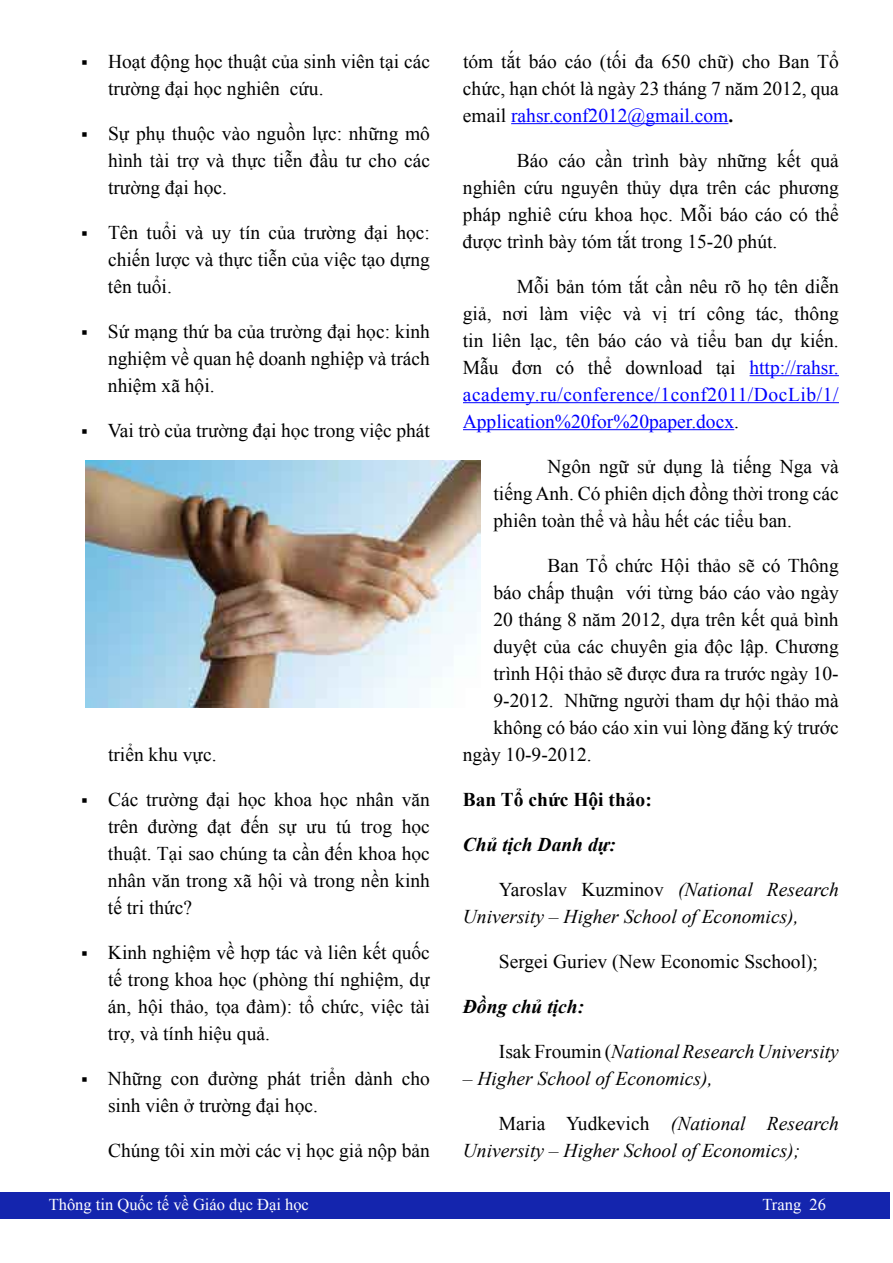
<style>
.page{position:relative;width:893px;height:1263px;background:#fff}
.page>*{position:absolute;margin:0;border:0;box-sizing:border-box;transform-origin:0 0}
.t1{font:19.5px/27px "Times New Roman";color:#000;text-align:justify}
.t2{font:italic 19.5px/27px "Times New Roman";color:#000}
.t3{font:italic 700 19.5px "Times New Roman";color:#000}
.t4{font:700 19.5px "Times New Roman";color:#000}
.t5{font:16.5px "Times New Roman";color:#fff}
.s1{color:#00f}
.s2{font-weight:700}
.s3{font-style:normal}
</style>
<div class="page">
<hr style="left:511px;top:123px;width:217px;height:1px;background:#00f">
<hr style="left:750px;top:375px;width:89px;height:1px;background:#00f">
<hr style="left:463px;top:402px;width:376px;height:1px;background:#00f">
<hr style="left:463px;top:429px;width:271px;height:1px;background:#00f">
<img style="left:86px;top:461px;width:394px;height:246px">
<div style="left:0;top:1191px;width:890px;height:27px;background:#1425ae"></div>
<p class="t1" style="left:108px;top:47px;width:324px;text-indent:-27px">▪ Hoạt động học thuật của sinh viên tại các trường đại học nghiên cứu.</p>
<p class="t1" style="left:108px;top:119px;width:324px;text-indent:-27px">▪ Sự phụ thuộc vào nguồn lực: những mô hình tài trợ và thực tiễn đầu tư cho các trường đại học.</p>
<p class="t1" style="left:108px;top:218px;width:324px;text-indent:-27px">▪ Tên tuổi và uy tín của trường đại học: chiến lược và thực tiễn của việc tạo dựng tên tuổi.</p>
<p class="t1" style="left:108px;top:317px;width:323px;text-indent:-27px">▪ Sứ mạng thứ ba của trường đại học: kinh nghiệm về quan hệ doanh nghiệp và trách nhiệm xã hội.</p>
<p class="t1" style="left:81px;top:416px;width:350px">▪ Vai trò của trường đại học trong việc phát</p>
<p class="t1" style="left:108px;top:740px;width:110px">triển khu vực.</p>
<p class="t1" style="left:108px;top:785px;width:324px;text-indent:-27px">▪ Các trường đại học khoa học nhân văn trên đường đạt đến sự ưu tú trog học thuật. Tại sao chúng ta cần đến khoa học nhân văn trong xã hội và trong nền kinh tế tri thức?</p>
<p class="t1" style="left:108px;top:938px;width:323px;text-indent:-27px">▪ Kinh nghiệm về hợp tác và liên kết quốc tế trong khoa học (phòng thí nghiệm, dự án, hội thảo, tọa đàm): tổ chức, việc tài trợ, và tính hiệu quả.</p>
<p class="t1" style="left:108px;top:1064px;width:323px;text-indent:-27px">▪ Những con đường phát triển dành cho sinh viên ở trường đại học.</p>
<p class="t1" style="left:108px;top:1136px;width:323px">Chúng tôi xin mời các vị học giả nộp bản</p>
<p class="t1" style="left:463px;top:47px;width:377px">tóm tắt báo cáo (tối đa 650 chữ) cho Ban Tổ chức, hạn chót là ngày 23 tháng 7 năm 2012, qua email <span class="s1">rahsr.conf2012@gmail.com</span><span class="s2">.</span></p>
<p class="t1" style="left:463px;top:146px;width:378px;text-indent:54px">Báo cáo cần trình bày những kết quả nghiên cứu nguyên thủy dựa trên các phương pháp nghiê cứu khoa học. Mỗi báo cáo có thể được trình bày tóm tắt trong 15-20 phút.</p>
<p class="t1" style="left:463px;top:272px;width:378px;text-indent:54px">Mỗi bản tóm tắt cần nêu rõ họ tên diễn giả, nơi làm việc và vị trí công tác, thông tin liên lạc, tên báo cáo và tiểu ban dự kiến.<br>Mẫu đơn có thể download tại <span class="s1">http://rahsr. academy.ru/conference/1conf2011/DocLib/1/ Application%20for%20paper.docx</span>.</p>
<p class="t1" style="left:493px;top:452px;width:347px;text-indent:54px">Ngôn ngữ sử dụng là tiếng Nga và tiếng Anh. Có phiên dịch đồng thời trong các phiên toàn thể và hầu hết các tiểu ban.</p>
<p class="t1" style="left:547px;top:551px;width:293px">Ban Tổ chức Hội thảo sẽ có Thông</p>
<p class="t1" style="left:494px;top:578px;width:347px">báo chấp thuận với từng báo cáo vào ngày</p>
<p class="t1" style="left:493px;top:605px;width:347px">20 tháng 8 năm 2012, dựa trên kết quả bình</p>
<p class="t1" style="left:493px;top:632px;width:347px">duyệt của các chuyên gia độc lập. Chương</p>
<p class="t1" style="left:493px;top:659px;width:347px">trình Hội thảo sẽ được đưa ra trước ngày 10-</p>
<p class="t1" style="left:494px;top:686px;width:347px">9-2012. Những người tham dự hội thảo mà</p>
<p class="t1" style="left:494px;top:713px;width:347px">không có báo cáo xin vui lòng đăng ký trước</p>
<p class="t1" style="left:463px;top:740px;width:130px">ngày 10-9-2012.</p>
<p class="t4" style="left:463px;top:786px;width:191px">Ban Tổ chức Hội thảo:</p>
<p class="t3" style="left:463px;top:831px;width:155px">Chủ tịch Danh dự:</p>
<p class="t2" style="left:463px;top:875px;width:377px;text-indent:36px"><span class="s3">Yaroslav Kuzminov</span> (National Research<br>University – Higher School of Economics),</p>
<p class="t1" style="left:499px;top:947px;width:321px">Sergei Guriev (New Economic Sschool);</p>
<p class="t3" style="left:463px;top:993px;width:123px">Đồng chủ tịch:</p>
<p class="t2" style="left:499px;top:1037px;width:341px"><span class="s3">Isak Froumin (</span>National Research University</p>
<p class="t2" style="left:463px;top:1064px;width:251px">– Higher School of Economics),</p>
<p class="t2" style="left:463px;top:1109px;width:377px;text-indent:36px"><span class="s3">Maria Yudkevich</span> (National Research<br>University – Higher School of Economics);</p>
<p class="t5" style="left:49px;top:1193px;width:262px">Thông tin Quốc tế về Giáo dục Đại học</p>
<p class="t5" style="left:762px;top:1193px;width:65px">Trang 26</p>
</div>
